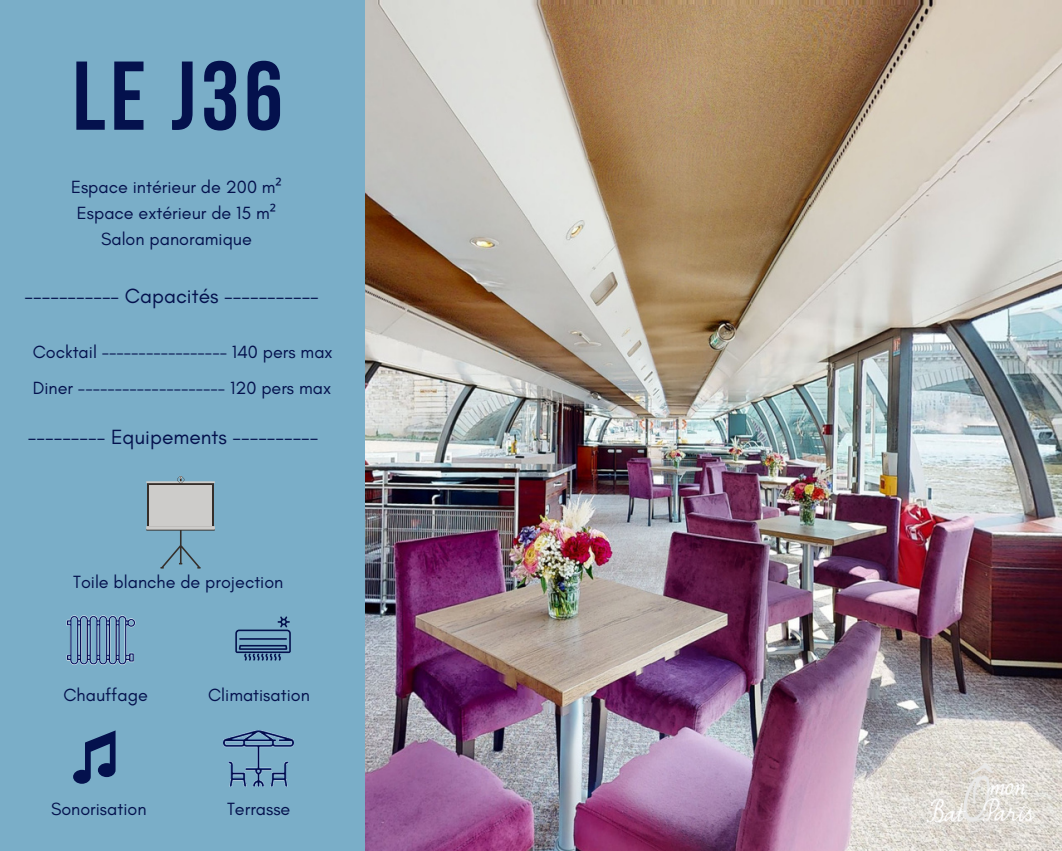
<style>
.page{position:relative;width:1062px;height:851px;background:#fff}
.page>*{position:absolute;margin:0;border:0;box-sizing:border-box;transform-origin:0 0}
.t1{font:700 97.35px "Bebas Neue";color:#04114d}
.t2{font:21px "Glacial Indifference";color:#04114d}
.t3{font:18px "Glacial Indifference";color:#04114d}
.s1{font-family:"Noto Sans"}
</style>
<div class="page">
<div style="left:0;top:0;width:1061px;height:850px;background:#7aaec8"></div>
<img style="left:366px;top:0;width:695px;height:850px">
<img style="left:927px;top:757px;width:107px;height:65px">
<svg style="left:73px;top:730px;width:43px;height:53px"></svg>
<svg style="left:235px;top:616px;width:56px;height:44px"></svg>
<img style="left:224px;top:729px;width:70px;height:58px">
<img style="left:66px;top:615px;width:70px;height:50px">
<div style="left:148px;top:482px;width:66px;height:46px;background:linear-gradient(to bottom,#352f2b,#352f2b)"></div>
<div style="left:149px;top:485px;width:63px;height:40px;background:#cdccca"></div>
<hr style="left:146px;top:481px;width:69px;height:2px;background:#cdccca">
<hr style="left:146px;top:528px;width:69px;height:2px;background:#352f2b">
<hr style="left:146px;top:526px;width:69px;height:3px;background:#cdccca">
<svg style="left:160px;top:476px;width:41px;height:92px"></svg>
<p class="t1" style="left:72px;top:57px;width:212px">LE J36</p>
<p class="t3" style="left:71px;top:176px;width:212px">Espace intérieur de 200 m<span class="s1">²</span></p>
<p class="t3" style="left:77px;top:202px;width:201px">Espace extérieur de 15 m<span class="s1">²</span></p>
<p class="t3" style="left:101px;top:228px;width:152px">Salon panoramique</p>
<p class="t2" style="left:25px;top:283px;width:296px">----------- Capacités -----------</p>
<p class="t3" style="left:33px;top:341px;width:301px">Cocktail ----------------- 140 pers max</p>
<p class="t3" style="left:33px;top:376px;width:300px">Diner -------------------- 120 pers max</p>
<p class="t2" style="left:28px;top:424px;width:292px">--------- Equipements ----------</p>
<p class="t3" style="left:73px;top:571px;width:212px">Toile blanche de projection</p>
<p class="t3" style="left:64px;top:684px;width:86px">Chauffage</p>
<p class="t3" style="left:208px;top:684px;width:103px">Climatisation</p>
<p class="t3" style="left:51px;top:798px;width:97px">Sonorisation</p>
<p class="t3" style="left:227px;top:798px;width:65px">Terrasse</p>
</div>
